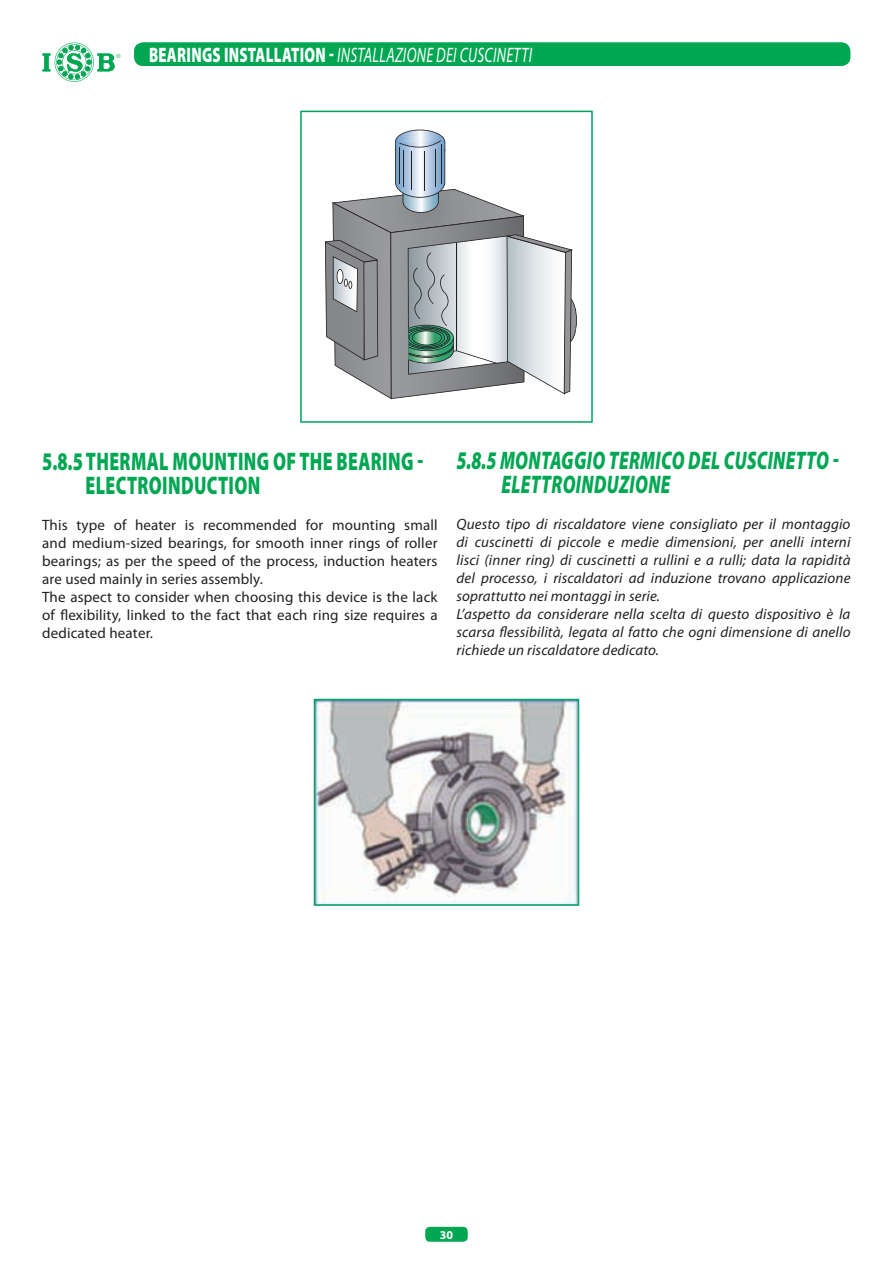
<style>
.page{position:relative;width:893px;height:1263px;background:#fff}
.page>*{position:absolute;margin:0;border:0;box-sizing:border-box;transform-origin:0 0}
.t1{font:italic 900 25.5px/24px "Myriad Pro";letter-spacing:.02em;color:#00a753;scale:.7 1}
.t2{font:900 25.5px/24px "Myriad Pro";letter-spacing:.02em;color:#00a753;scale:.7 1}
.t3{font:italic 21px "Myriad Pro";letter-spacing:.02em;color:#fff;scale:.7 1}
.t4{font:italic 15px/18px "Myriad Pro";letter-spacing:.01em;color:#231f20}
.t5{font:15px/18px "Myriad Pro";letter-spacing:.01em;color:#231f20}
.t6{font:700 12px "Myriad Pro";color:#fff}
.s1{font-weight:900;font-style:normal}
</style>
<div class="page">
<svg style="left:43px;top:43px;width:78px;height:39px"></svg>
<div style="left:425px;top:1227px;width:43px;height:15px;background:#00a753;border-radius:4px"></div>
<div style="left:135px;top:43px;width:715px;height:23px;background:#00a753;border-radius:9px"></div>
<svg style="left:314px;top:699px;width:265px;height:207px"></svg>
<svg style="left:300px;top:111px;width:293px;height:312px"></svg>
<h2 class="t3" style="left:149px;top:44px;width:549px"><span class="s1">BEARINGS INSTALLATION -</span> INSTALLAZIONE DEI CUSCINETTI</h2>
<h1 class="t2" style="left:86px;top:449px;width:484px;text-indent:-44px">5.8.5 THERMAL MOUNTING OF THE BEARING -<br>ELECTROINDUCTION</h1>
<p class="t5" style="left:42px;top:515px;width:397px">This type of heater is recommended for mounting small and medium-sized bearings, for smooth inner rings of roller bearings; as per the speed of the process, induction heaters are used mainly in series assembly.<br>The aspect to consider when choosing this device is the lack of flexibility, linked to the fact that each ring size requires a dedicated heater.</p>
<h1 class="t1" style="left:501px;top:449px;width:483px;text-indent:-45px">5.8.5 MONTAGGIO TERMICO DEL CUSCINETTO -<br>ELETTROINDUZIONE</h1>
<p class="t4" style="left:456px;top:515px;width:395px">Questo tipo di riscaldatore viene consigliato per il montaggio di cuscinetti di piccole e medie dimensioni, per anelli interni lisci (inner ring) di cuscinetti a rullini e a rulli; data la rapidità del processo, i riscaldatori ad induzione trovano applicazione soprattutto nei montaggi in serie.<br>L’aspetto da considerare nella scelta di questo dispositivo è la scarsa flessibilità, legata al fatto che ogni dimensione di anello richiede un riscaldatore dedicato.</p>
<p class="t6" style="left:440px;top:1227px;width:15px">30</p>
</div>
